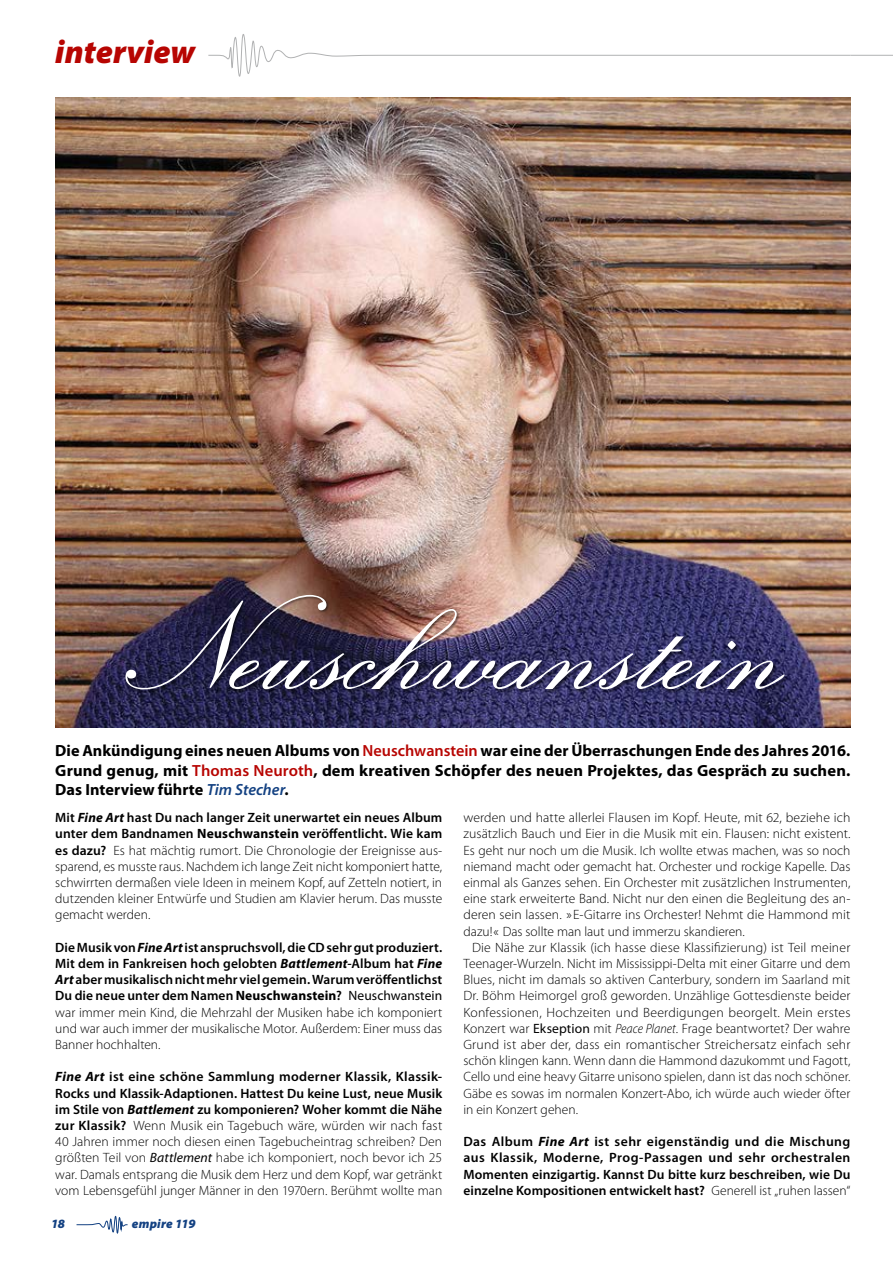
<style>
.page{position:relative;width:893px;height:1263px;background:#fff}
.page>*{position:absolute;margin:0;border:0;box-sizing:border-box;transform-origin:0 0}
.t1{font:italic 900 33px "Myriad Pro";color:#b70502}
.t2{font:700 16.2px/19.5px "Myriad Pro";letter-spacing:.01em;color:#000;text-align:justify}
.t3{font:300 13.5px/16.2px "Myriad Pro";color:#000;text-align:justify}
.t4{font:600 13.5px/16.2px "Myriad Pro";letter-spacing:.005em;color:#000;text-align:justify}
.t5{font:italic 900 12.75px "Myriad Pro";letter-spacing:.015em;color:#134182}
.s1{font-weight:600;color:#b70502}
.s2{font-weight:600;font-style:italic;color:#134182}
.s3{font-weight:600}
.s4{font-weight:700;font-style:italic}
.s5{font-weight:700}
.s6{font-weight:400}
.s7{font-weight:300}
.s8{font-weight:400;font-style:italic}
.s9{font-style:italic;font-stretch:semi-condensed}
</style>
<div class="page">
<svg style="left:76px;top:1215px;width:52px;height:19px"></svg>
<hr style="left:850px;top:55px;width:43px;height:1px;background:#b1b2b3">
<svg style="left:208px;top:34px;width:643px;height:43px"></svg>
<img style="left:55px;top:98px;width:795px;height:629px">
<div style="left:125px;top:594px;width:663px;height:99px;background:#000;opacity:.5"></div>
<img style="left:125px;top:595px;width:659px;height:94px">
<h1 class="t1" style="left:55px;top:30px;width:141px">interview</h1>
<p class="t2" style="left:55px;top:741px;width:797px">Die Ankündigung eines neuen Albums von <span class="s1">Neuschwanstein</span> war eine der Überraschungen Ende des Jahres 2016.<br>Grund genug, mit <span class="s1">Thomas Neuroth</span>, dem kreativen Schöpfer des neuen Projektes, das Gespräch zu suchen.<br>Das Interview führte <span class="s2">Tim Stecher</span>.</p>
<p class="t3" style="left:55px;top:809px;width:388px"><span class="s3">Mit</span> <span class="s4">Fine Art</span> <span class="s3">hast Du nach langer Zeit unerwartet ein neues Album unter dem Bandnamen</span> <span class="s5">Neuschwanstein</span> <span class="s3">veröffentlicht. Wie kam es dazu?</span> Es hat mächtig rumort. Die Chronologie der Ereignisse aus&shy;sparend, es musste raus. Nachdem ich lange Zeit nicht komponiert hatte, schwirrten dermaßen viele Ideen in meinem Kopf, auf Zetteln notiert, in dutzenden kleiner Entwürfe und Studien am Klavier herum. Das musste gemacht werden.</p>
<p class="t4" style="left:55px;top:939px;width:388px">Die Musik von <span class="s4">Fine Art</span> ist anspruchsvoll, die CD sehr gut produziert.<br>Mit dem in Fankreisen hoch gelobten <span class="s4">Battlement</span>-Album hat <span class="s4">Fine Art</span> aber musikalisch nicht mehr viel gemein. Warum veröffentlichst Du die neue unter dem Namen <span class="s5">Neuschwanstein</span>? <span class="s6">Neuschwanstein </span><span class="s7">war immer mein Kind, die Mehrzahl der Musiken habe ich komponiert und war auch immer der musikalische Motor. Außerdem: Einer muss das Banner hochhalten.</span></p>
<p class="t3" style="left:55px;top:1069px;width:388px"><span class="s4">Fine Art</span> <span class="s3">ist eine schöne Sammlung moderner Klassik, Klassik-Rocks und Klassik-Adaptionen. Hattest Du keine Lust, neue Musik im Stile von</span> <span class="s4">Battlement</span> <span class="s3">zu komponieren? Woher kommt die Nähe zur Klassik?</span> Wenn Musik ein Tagebuch wäre, würden wir nach fast 40 Jahren immer noch diesen einen Tagebucheintrag schreiben? Den größten Teil von <span class="s8">Battlement</span> habe ich komponiert, noch bevor ich 25 war. Damals entsprang die Musik dem Herz und dem Kopf, war getränkt vom Lebensgefühl junger Männer in den 1970ern. Berühmt wollte man</p>
<p class="t3" style="left:463px;top:809px;width:388px">werden und hatte allerlei Flausen im Kopf. Heute, mit 62, beziehe ich zusätzlich Bauch und Eier in die Musik mit ein. Flausen: nicht existent.<br>Es geht nur noch um die Musik. Ich wollte etwas machen, was so noch niemand macht oder gemacht hat. Orchester und rockige Kapelle. Das einmal als Ganzes sehen. Ein Orchester mit zusätzlichen Instrumenten, eine stark erweiterte Band. Nicht nur den einen die Begleitung des an&shy;deren sein lassen. »E-Gitarre ins Orchester! Nehmt die Hammond mit dazu!« Das sollte man laut und immerzu skandieren.</p>
<p class="t3" style="left:463px;top:939px;width:388px;text-indent:9px">Die Nähe zur Klassik (ich hasse diese Klassifizierung) ist Teil meiner Teenager-Wurzeln. Nicht im Mississippi-Delta mit einer Gitarre und dem Blues, nicht im damals so aktiven Canterbury, sondern im Saarland mit Dr. Böhm Heimorgel groß geworden. Unzählige Gottesdienste beider Konfessionen, Hochzeiten und Beerdigungen beorgelt. Mein erstes Konzert war <span class="s6">Ekseption</span> mit <span class="s9">Peace Planet</span>. Frage beantwortet? Der wahre Grund ist aber der, dass ein romantischer Streichersatz einfach sehr schön klingen kann. Wenn dann die Hammond dazukommt und Fagott, Cello und eine heavy Gitarre unisono spielen, dann ist das noch schöner.<br>Gäbe es sowas im normalen Konzert-Abo, ich würde auch wieder öfter in ein Konzert gehen.</p>
<p class="t4" style="left:463px;top:1133px;width:388px">Das Album <span class="s4">Fine Art</span> ist sehr eigenständig und die Mischung aus Klassik, Moderne, Prog-Passagen und sehr orchestralen Momenten einzigartig. Kannst Du bitte kurz beschreiben, wie Du einzelne Kompositionen entwickelt hast? <span class="s7">Generell ist „ruhen lassen“</span></p>
<p class="t5" style="left:51px;top:1215px;width:15px">18</p>
<p class="t5" style="left:132px;top:1215px;width:65px">empire 119</p>
</div>
